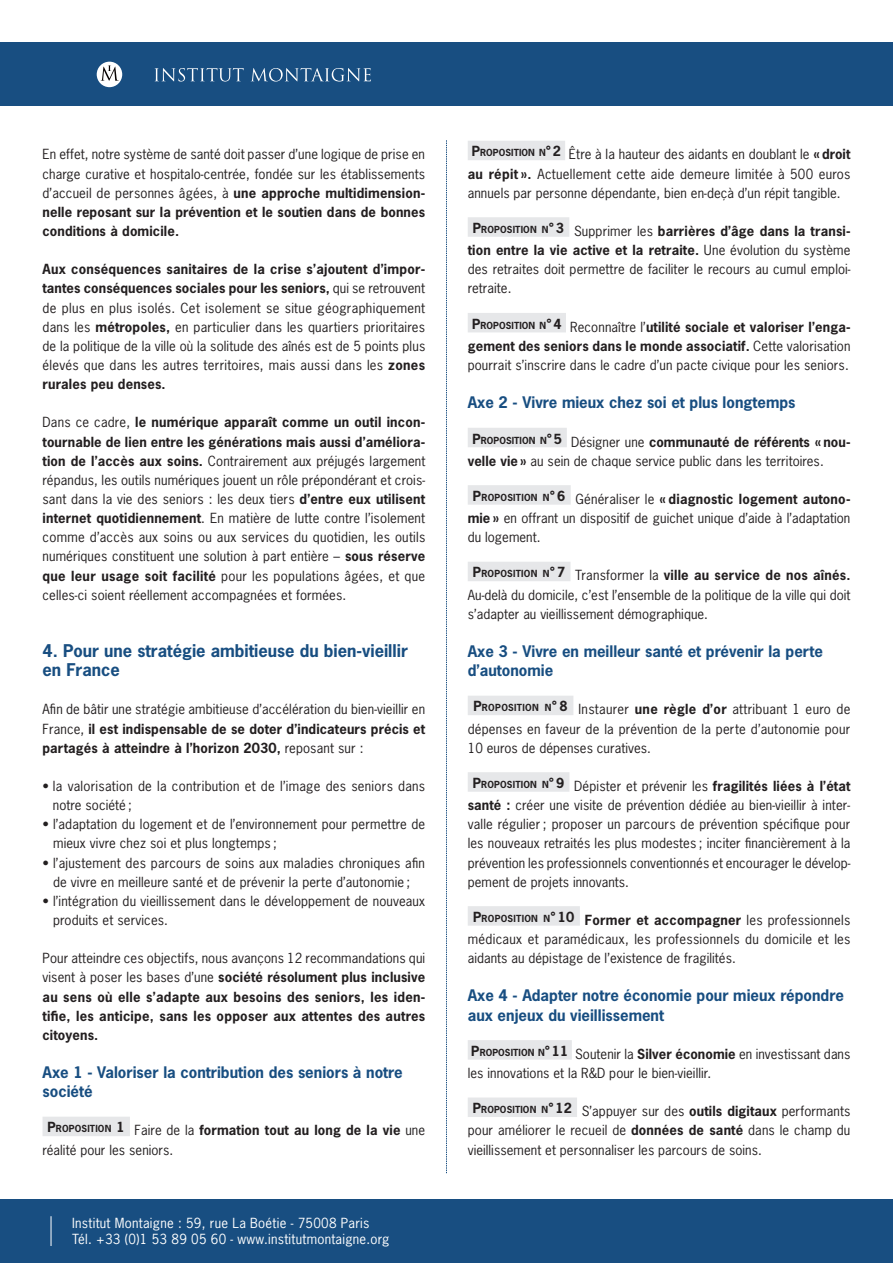
<style>
.page{position:relative;width:893px;height:1263px;background:#fff}
.page>*{position:absolute;margin:0;border:0;box-sizing:border-box;transform-origin:0 0}
.t1{font:700 16.5px/19.2px "News Gothic Std";color:#184e81}
.t2{font:700 15px/19.2px "News Gothic Std";color:#184e81}
.t3{font:13.2px/19.2px "News Gothic Std";letter-spacing:.01em;color:#231f20;text-align:justify}
.t4{font:700 13.2px/19.2px "News Gothic Std";letter-spacing:.02em;color:#231f20;text-align:justify}
.t5{font:13.2px/16.5px "News Gothic Std";letter-spacing:.02em;color:#fff}
.s1{font-weight:700}
.s2{font-weight:400}
</style>
<div class="page">
<div style="left:0;top:1199px;width:893px;height:64px;background:#184e81"></div>
<svg style="left:446px;top:140px;width:1px;height:1034px"></svg>
<div style="left:0;top:43px;width:893px;height:63px;background:#184e81"></div>
<div style="left:97px;top:62px;width:25px;height:25px;background:#fff;border-radius:50%"></div>
<svg style="left:101px;top:65px;width:18px;height:16px"></svg>
<svg style="left:155px;top:68px;width:89px;height:14px"></svg>
<svg style="left:251px;top:68px;width:120px;height:14px"></svg>
<hr style="left:51px;top:1216px;width:1px;height:30px;background:#fff">
<div style="left:43px;top:1117px;width:87px;height:19px;background:#e6e7e9"></div>
<div style="left:468px;top:141px;width:97px;height:19px;background:#e6e7e9"></div>
<div style="left:468px;top:217px;width:101px;height:20px;background:#e6e7e9"></div>
<div style="left:468px;top:313px;width:98px;height:19px;background:#e6e7e9"></div>
<div style="left:468px;top:428px;width:99px;height:19px;background:#e6e7e9"></div>
<div style="left:468px;top:485px;width:103px;height:20px;background:#e6e7e9"></div>
<div style="left:468px;top:562px;width:102px;height:19px;background:#e6e7e9"></div>
<div style="left:468px;top:696px;width:105px;height:19px;background:#e6e7e9"></div>
<div style="left:468px;top:772px;width:101px;height:20px;background:#e6e7e9"></div>
<div style="left:468px;top:906px;width:112px;height:20px;background:#e6e7e9"></div>
<div style="left:468px;top:1040px;width:104px;height:19px;background:#e6e7e9"></div>
<div style="left:468px;top:1097px;width:109px;height:20px;background:#e6e7e9"></div>
<p class="t3" style="left:43px;top:145px;width:384px">En effet, notre système de santé doit passer d’une logique de prise en charge curative et hospitalo-centrée, fondée sur les établissements d’accueil de personnes âgées, à <span class="s1">une approche multidimension&shy;nelle reposant sur la prévention et le soutien dans de bonnes conditions à domicile.</span></p>
<p class="t3" style="left:43px;top:260px;width:384px"><span class="s1">Aux conséquences sanitaires de la crise s’ajoutent d’impor&shy;tantes conséquences sociales pour les seniors,</span> qui se retrouvent de plus en plus isolés. Cet isolement se situe géographiquement dans les <span class="s1">métropoles,</span> en particulier dans les quartiers prioritaires de la politique de la ville où la solitude des aînés est de 5 points plus élevés que dans les autres territoires, mais aussi dans les <span class="s1">zones rurales peu denses.</span></p>
<p class="t3" style="left:43px;top:413px;width:384px">Dans ce cadre, <span class="s1">le numérique apparaît comme un outil incon&shy;tournable de lien entre les générations mais aussi d’améliora&shy;tion de l’accès aux soins.</span> Contrairement aux préjugés largement répandus, les outils numériques jouent un rôle prépondérant et crois&shy;sant dans la vie des seniors : les deux tiers <span class="s1">d’entre eux utilisent internet quotidiennement</span>. En matière de lutte contre l’isolement comme d’accès aux soins ou aux services du quotidien, les outils numériques constituent une solution à part entière – <span class="s1">sous réserve que leur usage soit facilité</span> pour les populations âgées, et que celles-ci soient réellement accompagnées et formées.</p>
<p class="t1" style="left:43px;top:641px;width:367px">4. Pour une stratégie ambitieuse du bien-vieillir en France</p>
<p class="t3" style="left:43px;top:700px;width:384px">Afin de bâtir une stratégie ambitieuse d’accélération du bien-vieillir en France, <span class="s1">il est indispensable de se doter d’indicateurs précis et partagés à atteindre à l’horizon 2030,</span> reposant sur :</p>
<p class="t3" style="left:53px;top:776px;width:374px;text-indent:-10px">• la valorisation de la contribution et de l’image des seniors dans notre société ;</p>
<p class="t3" style="left:53px;top:814px;width:374px;text-indent:-11px">• l’adaptation du logement et de l’environnement pour permettre de mieux vivre chez soi et plus longtemps ;</p>
<p class="t3" style="left:43px;top:853px;width:384px;text-align:center">• l’ajustement des parcours de soins aux maladies chroniques afin de vivre en meilleure santé et de prévenir la perte d’autonomie ;</p>
<p class="t3" style="left:53px;top:891px;width:374px;text-indent:-11px">• l’intégration du vieillissement dans le développement de nouveaux produits et services.</p>
<p class="t4" style="left:43px;top:948px;width:384px"><span class="s2">Pour atteindre ces objectifs, nous avançons 12 recommandations qui visent à poser les bases d’une</span> société résolument plus inclusive au sens où elle s’adapte aux besoins des seniors, les iden&shy;tifie, les anticipe, sans les opposer aux attentes des autres citoyens.</p>
<p class="t2" style="left:43px;top:1062px;width:362px">Axe 1 - Valoriser la contribution des seniors à notre société</p>
<p class="t3" style="left:43px;top:1121px;width:384px;text-indent:5px"><sup>P</sup><sup>ROPOSITION</sup> <sup>1</sup> Faire de la <span class="s1">formation tout au long de la vie</span> une réalité pour les seniors.</p>
<p class="t5" style="left:72px;top:1214px;width:319px">Institut Montaigne : 59, rue La Boétie - 75008 Paris<br>Tél. +33 (0)1 53 89 05 60 - www.institutmontaigne.org</p>
<p class="t3" style="left:468px;top:145px;width:384px;text-indent:4px"><sup>P</sup><sup>ROPOSITION</sup> <sup>N</sup><sup>°2</sup> Être à la hauteur des aidants en doublant le <span class="s1">« droit au répit ».</span> Actuellement cette aide demeure limitée à 500 euros annuels par personne dépendante, bien en-deçà d’un répit tangible.</p>
<p class="t3" style="left:468px;top:221px;width:384px;text-indent:5px"><sup>P</sup><sup>ROPOSITION</sup> <sup>N</sup><sup>°3</sup> Supprimer les <span class="s1">barrières d’âge dans la transi&shy;tion entre la vie active et la retraite.</span> Une évolution du système des retraites doit permettre de faciliter le recours au cumul emploi&shy;retraite.</p>
<p class="t3" style="left:468px;top:317px;width:384px;text-align:center"><sup>P</sup><sup>ROPOSITION</sup> <sup>N</sup><sup>°4</sup> Reconnaître l’<span class="s1">utilité sociale et valoriser l’enga&shy;gement des seniors dans le monde associatif.</span> Cette valorisation pourrait s’inscrire dans le cadre d’un pacte civique pour les seniors.</p>
<p class="t2" style="left:468px;top:393px;width:329px">Axe 2 - Vivre mieux chez soi et plus longtemps</p>
<p class="t3" style="left:468px;top:432px;width:384px;text-indent:5px"><sup>P</sup><sup>ROPOSITION</sup> <sup>N</sup><sup>°5</sup> Désigner une <span class="s1">communauté de référents « nou&shy;velle vie »</span> au sein de chaque service public dans les territoires.</p>
<p class="t3" style="left:468px;top:489px;width:384px;text-indent:5px"><sup>P</sup><sup>ROPOSITION</sup> <sup>N</sup><sup>°</sup> <sup>6</sup> Généraliser le <span class="s1">« diagnostic logement autono&shy;mie »</span> en offrant un dispositif de guichet unique d’aide à l’adaptation du logement.</p>
<p class="t3" style="left:468px;top:566px;width:384px;text-indent:5px"><sup>P</sup><sup>ROPOSITION</sup> <sup>N</sup><sup>°</sup> <sup>7</sup> Transformer la <span class="s1">ville au service de nos aînés.<br></span>Au-delà du domicile, c’est l’ensemble de la politique de la ville qui doit s’adapter au vieillissement démographique.</p>
<p class="t2" style="left:468px;top:641px;width:357px">Axe 3 - Vivre en meilleur santé et prévenir la perte d’autonomie</p>
<p class="t3" style="left:468px;top:700px;width:384px;text-indent:6px"><sup>P</sup><sup>ROPOSITION</sup> <sup>N</sup><sup>°</sup> <sup>8</sup> Instaurer <span class="s1">une règle d’or</span> attribuant 1 euro de dépenses en faveur de la prévention de la perte d’autonomie pour 10 euros de dépenses curatives.</p>
<p class="t3" style="left:468px;top:776px;width:384px;text-indent:5px"><sup>P</sup><sup>ROPOSITION</sup> <sup>N</sup><sup>°9</sup> Dépister et prévenir les <span class="s1">fragilités liées à l’état santé :</span> créer une visite de prévention dédiée au bien-vieillir à inter&shy;valle régulier ; proposer un parcours de prévention spécifique pour les nouveaux retraités les plus modestes ; inciter financièrement à la prévention les professionnels conventionnés et encourager le dévelop&shy;pement de projets innovants.</p>
<p class="t3" style="left:468px;top:910px;width:384px;text-indent:5px"><sup>P</sup><sup>ROPOSITION</sup> <sup>N</sup><sup>°</sup> <sup>10</sup> <span class="s1">Former et accompagner</span> les professionnels médicaux et paramédicaux, les professionnels du domicile et les aidants au dépistage de l’existence de fragilités.</p>
<p class="t2" style="left:468px;top:986px;width:378px">Axe 4 - Adapter notre économie pour mieux répondre aux enjeux du vieillissement</p>
<p class="t3" style="left:468px;top:1044px;width:384px"><sup>P</sup><sup>ROPOSITION</sup> <sup>N</sup><sup>°11</sup> Soutenir la <span class="s1">Silver économie</span> en investissant dans les innovations et la R&amp;D pour le bien-vieillir.</p>
<p class="t3" style="left:468px;top:1101px;width:384px;text-indent:5px"><sup>P</sup><sup>ROPOSITION</sup> <sup>N</sup><sup>°12</sup> S’appuyer sur des <span class="s1">outils digitaux</span> performants pour améliorer le recueil de <span class="s1">données de santé</span> dans le champ du vieillissement et personnaliser les parcours de soins.</p>
</div>
